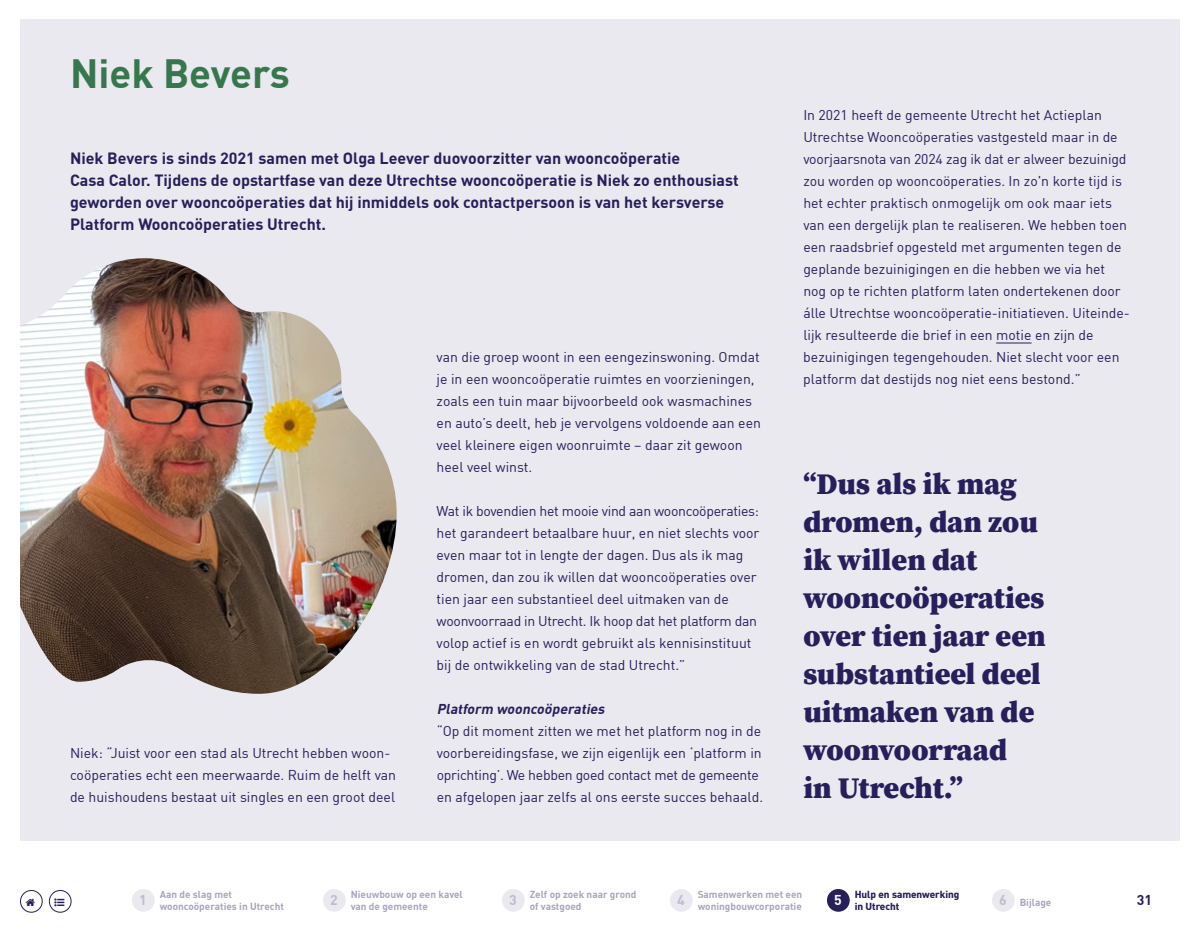
<style>
.page{position:relative;width:1200px;height:940px;background:#fff}
.page>*{position:absolute;margin:0;border:0;box-sizing:border-box;transform-origin:0 0}
.t1{font:700 40px "DINTU";color:#36774d}
.t2{font:900 30px/38px "Source Serif Pro";color:#261f5b}
.t3{font:700 16px/22px "DINTU";color:#261f5b}
.t4{font:14px/22px "DINTU";color:#261f5b}
.t5{font:italic 700 14px "DINTU";color:#261f5b}
.t6{font:700 14px "DINTU";color:#bebcce}
.t7{font:700 14px "DINTU";color:#261f5b}
.t8{font:700 14px "DINTU";color:#fff}
.t9{font:700 10px/12px "DINTU";color:#a8a5bd}
.t10{font:700 10px/12px "DINTU";color:#261f5b}
</style>
<div class="page">
<div style="left:20px;top:19px;width:1160px;height:821px;background:#e9e9ef"></div>
<hr style="left:996px;top:342px;width:36px;height:2px;background:#261f5b">
<img style="left:20px;top:258px;width:377px;height:436px">
<div style="left:992px;top:889px;width:23px;height:23px;background:#e9e9ef;border-radius:50%"></div>
<div style="left:132px;top:889px;width:23px;height:23px;background:#e9e9ef;border-radius:50%"></div>
<div style="left:323px;top:889px;width:23px;height:23px;background:#e9e9ef;border-radius:50%"></div>
<div style="left:670px;top:889px;width:23px;height:23px;background:#e9e9ef;border-radius:50%"></div>
<div style="left:502px;top:889px;width:23px;height:23px;background:#e9e9ef;border-radius:50%"></div>
<div style="left:827px;top:889px;width:23px;height:23px;background:#261f5b;border-radius:50%"></div>
<div style="left:20px;top:890px;width:23px;height:23px;border:1px solid #261f5b;border-radius:50%"></div>
<div style="left:49px;top:890px;width:23px;height:23px;border:1px solid #261f5b;border-radius:50%"></div>
<h1 class="t1" style="left:70px;top:48px;width:221px">Niek Bevers</h1>
<p class="t3" style="left:70px;top:147px;width:670px">Niek Bevers is sinds 2021 samen met Olga Leever duovoorzitter van wooncoöperatie<br>Casa Calor. Tijdens de opstartfase van deze Utrechtse wooncoöperatie is Niek zo enthousiast geworden over wooncoöperaties dat hij inmiddels ook contactpersoon is van het kersverse Platform Wooncoöperaties Utrecht.</p>
<p class="t4" style="left:70px;top:742px;width:328px">Niek: “Juist voor een stad als Utrecht hebben woon&shy;coöperaties echt een meerwaarde. Ruim de helft van de huishoudens bestaat uit singles en een groot deel</p>
<p class="t4" style="left:437px;top:346px;width:326px">van die groep woont in een eengezinswoning. Omdat je in een wooncoöperatie ruimtes en voorzieningen, zoals een tuin maar bijvoorbeeld ook wasmachines en auto’s deelt, heb je vervolgens voldoende aan een veel kleinere eigen woonruimte – daar zit gewoon heel veel winst.</p>
<p class="t4" style="left:437px;top:500px;width:324px">Wat ik bovendien het mooie vind aan wooncoöperaties: het garandeert betaalbare huur, en niet slechts voor even maar tot in lengte der dagen. Dus als ik mag dromen, dan zou ik willen dat wooncoöperaties over tien jaar een substantieel deel uitmaken van de woonvoorraad in Utrecht. Ik hoop dat het platform dan volop actief is en wordt gebruikt als kennisinstituut bij de ontwikkeling van de stad Utrecht.”</p>
<p class="t5" style="left:437px;top:700px;width:172px">Platform wooncoöperaties</p>
<p class="t4" style="left:437px;top:720px;width:328px">“Op dit moment zitten we met het platform nog in de voorbereidingsfase, we zijn eigenlijk een ‘platform in oprichting’. We hebben goed contact met de gemeente en afgelopen jaar zelfs al ons eerste succes behaald.</p>
<p class="t4" style="left:803px;top:104px;width:328px">In 2021 heeft de gemeente Utrecht het Actieplan Utrechtse Wooncoöperaties vastgesteld maar in de voorjaarsnota van 2024 zag ik dat er alweer bezuinigd zou worden op wooncoöperaties. In zo'n korte tijd is het echter praktisch onmogelijk om ook maar iets van een dergelijk plan te realiseren. We hebben toen een raadsbrief opgesteld met argumenten tegen de geplande bezuinigingen en die hebben we via het nog op te richten platform laten ondertekenen door álle Utrechtse wooncoöperatie-initiatieven. Uiteinde&shy;lijk resulteerde die brief in een motie en zijn de bezuinigingen tegengehouden. Niet slecht voor een platform dat destijds nog niet eens bestond.”</p>
<h2 class="t2" style="left:803px;top:464px;width:244px">“Dus als ik mag dromen, dan zou ik willen dat wooncoöperaties over tien jaar een substantieel deel uitmaken van de woonvoorraad<br>in Utrecht.”</h2>
<p class="t6" style="left:509px;top:891px;width:9px">3</p>
<p class="t9" style="left:530px;top:888px;width:108px">Zelf op zoek naar grond of vastgoed</p>
<p class="t8" style="left:834px;top:891px;width:9px">5</p>
<p class="t10" style="left:855px;top:888px;width:106px">Hulp en samenwerking in Utrecht</p>
<p class="t9" style="left:160px;top:888px;width:126px">Aan de slag met wooncoöperaties in Utrecht</p>
<p class="t6" style="left:330px;top:891px;width:9px">2</p>
<p class="t9" style="left:351px;top:888px;width:114px">Nieuwbouw op een kavel van de gemeente</p>
<p class="t6" style="left:677px;top:891px;width:9px">4</p>
<p class="t9" style="left:698px;top:888px;width:106px">Samenwerken met een woningbouwcorporatie</p>
<p class="t6" style="left:139px;top:891px;width:9px">1</p>
<p class="t9" style="left:1020px;top:896px;width:33px">Bijlage</p>
<p class="t6" style="left:999px;top:891px;width:9px">6</p>
<p class="t7" style="left:1137px;top:891px;width:17px">31</p>
</div>
